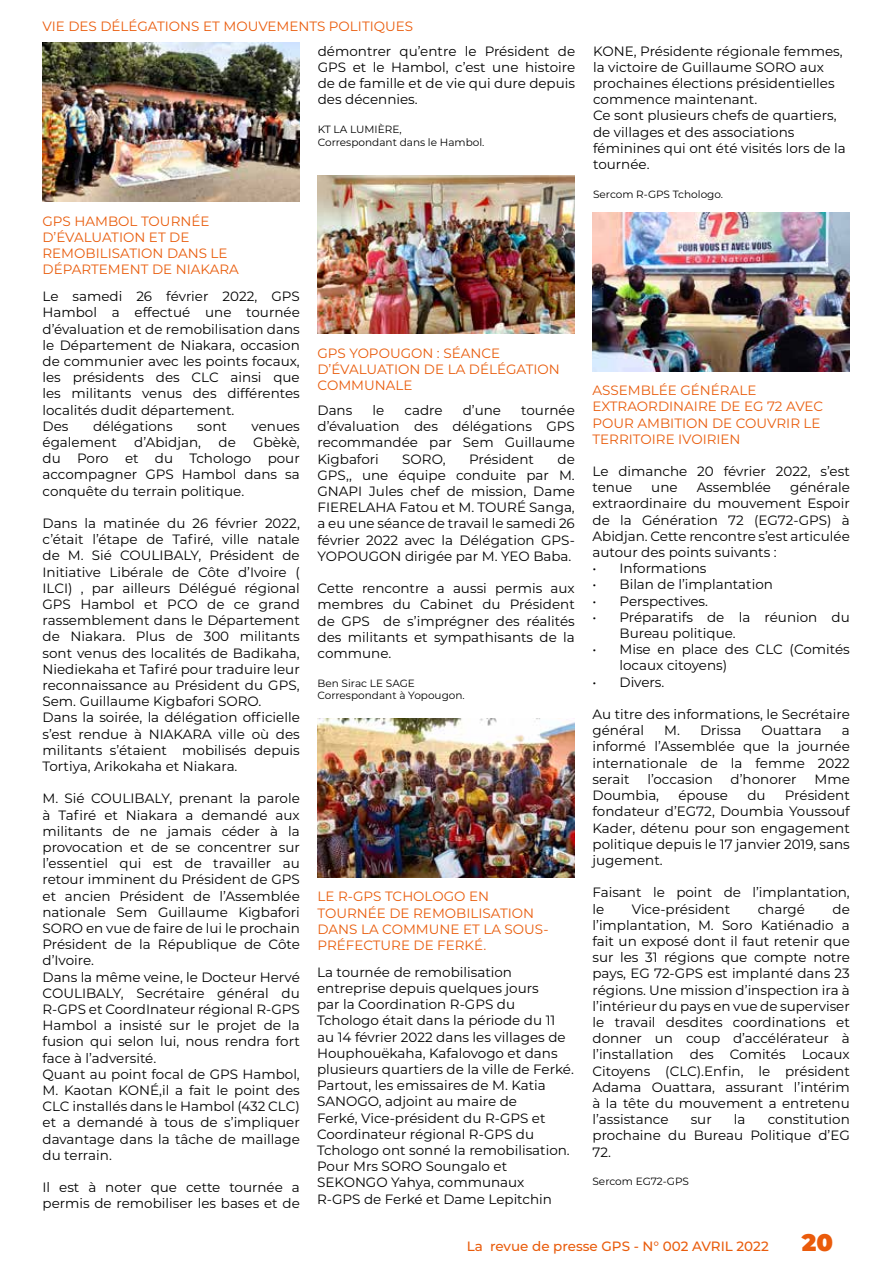
<style>
.page{position:relative;width:893px;height:1263px;background:#fff}
.page>*{position:absolute;margin:0;border:0;box-sizing:border-box;transform-origin:0 0}
.t1{font:900 24px "Montserrat";color:#ea5b0b}
.t2{font:13.5px/16.2px "Montserrat";color:#000}
.t3{font:13.5px/16.2px "Montserrat";color:#e95c0c}
.t4{font:13.5px "Montserrat";color:#ea5b0b}
.t5{font:500 13.5px "Montserrat";color:#e95c0c}
.t6{font:10.5px/12.6px "Montserrat";color:#000}
</style>
<div class="page">
<img style="left:43px;top:43px;width:257px;height:158px">
<img style="left:317px;top:175px;width:258px;height:159px">
<img style="left:317px;top:719px;width:258px;height:159px">
<img style="left:592px;top:213px;width:258px;height:159px">
<p class="t4" style="left:43px;top:17px;width:372px">VIE DES DÉLÉGATIONS ET MOUVEMENTS POLITIQUES</p>
<p class="t2" style="left:318px;top:42px;width:259px;text-align:justify">démontrer qu’entre le Président de GPS et le Hambol, c’est une histoire de de famille et de vie qui dure depuis des décennies.</p>
<p class="t6" style="left:318px;top:123px;width:168px">KT LA LUMIÈRE,<br>Correspondant dans le Hambol.</p>
<p class="t3" style="left:43px;top:212px;width:196px">GPS HAMBOL TOURNÉE<br>D’ÉVALUATION ET DE<br>REMOBILISATION DANS LE<br>DÉPARTEMENT DE NIAKARA</p>
<p class="t2" style="left:43px;top:288px;width:259px">Le samedi 26 février 2022, GPS<br>Hambol a effectué une tournée d’évaluation et de remobilisation dans le Département de Niakara, occasion de communier avec les points focaux, les présidents des CLC ainsi que les militants venus des différentes localités dudit département.<br>Des</p>
<p class="t2" style="left:93px;top:417px;width:81px">délégations</p>
<p class="t2" style="left:197px;top:417px;width:31px">sont</p>
<p class="t2" style="left:252px;top:417px;width:50px">venues</p>
<p class="t2" style="left:43px;top:434px;width:76px">également</p>
<p class="t2" style="left:134px;top:434px;width:68px">d’Abidjan,</p>
<p class="t2" style="left:219px;top:434px;width:19px">de</p>
<p class="t2" style="left:43px;top:434px;width:259px;text-align:justify;text-indent:211px">Gbèkè, du Poro et du Tchologo pour accompagner GPS Hambol dans sa conquête du terrain politique.</p>
<p class="t2" style="left:43px;top:515px;width:259px">Dans la matinée du 26 février 2022, c’était l’étape de Tafiré, ville natale de M. Sié COULIBALY, Président de Initiative Libérale de Côte d’Ivoire ( ILCI) , par ailleurs Délégué régional GPS Hambol et PCO de ce grand rassemblement dans le Département de Niakara. Plus de 300 militants sont venus des localités de Badikaha, Niediekaha et Tafiré pour traduire leur reconnaissance au Président du GPS, Sem. Guillaume Kigbafori SORO.<br>Dans la soirée, la délégation officielle s’est rendue à NIAKARA ville où des militants s’étaient mobilisés depuis Tortiya, Arikokaha et Niakara.</p>
<p class="t2" style="left:43px;top:790px;width:259px">M. Sié COULIBALY, prenant la parole à Tafiré et Niakara a demandé aux militants de ne jamais céder à la provocation et de se concentrer sur l’essentiel qui est de travailler au retour imminent du Président de GPS et ancien Président de l’Assemblée nationale Sem Guillaume Kigbafori<br>SORO en vue de faire de lui le prochain<br>Président de la République de Côte d’Ivoire.<br>Dans la même veine, le Docteur Hervé<br>COULIBALY, Secrétaire général du<br>R-GPS et CoordInateur régional R-GPS<br>Hambol a insisté sur le projet de la fusion qui selon lui, nous rendra fort face à l’adversité.<br>Quant au point focal de GPS Hambol,<br>M. Kaotan KONÉ,il a fait le point des<br>CLC installés dans le Hambol (432 CLC) et a demandé à tous de s’impliquer davantage dans la tâche de maillage du terrain.</p>
<p class="t2" style="left:43px;top:1179px;width:259px">Il est à noter que cette tournée a permis de remobiliser les bases et de</p>
<p class="t3" style="left:317px;top:344px;width:244px">GPS YOPOUGON : SÉANCE<br>D’ÉVALUATION DE LA DÉLÉGATION<br>COMMUNALE</p>
<p class="t2" style="left:317px;top:402px;width:36px">Dans</p>
<p class="t2" style="left:372px;top:402px;width:13px">le</p>
<p class="t2" style="left:404px;top:402px;width:40px">cadre</p>
<p class="t2" style="left:463px;top:402px;width:40px">d’une</p>
<p class="t2" style="left:317px;top:402px;width:259px;text-align:justify;text-indent:204px">tournée d’évaluation des délégations GPS recommandée par Sem Guillaume Kigbafori</p>
<p class="t2" style="left:317px;top:450px;width:259px;text-align:justify;text-indent:240px">de GPS,, une équipe conduite par M.<br>GNAPI Jules chef de mission, Dame FIERELAHA Fatou et M. TOURÉ Sanga, a eu une séance de travail le samedi 26 février 2022 avec la Délégation GPS-YOPOUGON dirigée par M. YEO Baba.</p>
<p class="t2" style="left:317px;top:580px;width:259px;text-align:justify">Cette rencontre a aussi permis aux membres du Cabinet du Président de GPS de s’imprégner des réalités des militants et sympathisants de la commune.</p>
<p class="t6" style="left:317px;top:676px;width:149px">Ben Sirac LE SAGE<br>Correspondant à Yopougon.</p>
<p class="t2" style="left:402px;top:450px;width:45px">SORO,</p>
<p class="t2" style="left:469px;top:450px;width:66px">Président</p>
<p class="t3" style="left:317px;top:888px;width:233px">LE R-GPS TCHOLOGO EN<br>TOURNÉE DE REMOBILISATION<br>DANS LA COMMUNE ET LA SOUS-<br>PRÉFECTURE DE FERKÉ.</p>
<p class="t2" style="left:317px;top:963px;width:258px">La tournée de remobilisation entreprise depuis quelques jours<br>par la Coordination R-GPS du<br>Tchologo était dans la période du 11 au 14 février 2022 dans les villages de<br>Houphouëkaha, Kafalovogo et dans plusieurs quartiers de la ville de Ferké.<br>Partout, les emissaires de M. Katia<br>SANOGO, adjoint au maire de<br>Ferké, Vice-président du R-GPS et<br>Coordinateur régional R-GPS du<br>Tchologo ont sonné la remobilisation.<br>Pour Mrs SORO Soungalo et<br>SEKONGO Yahya, communaux<br>R-GPS de Ferké et Dame Lepitchin</p>
<p class="t2" style="left:593px;top:42px;width:254px">KONE, Présidente régionale femmes, la victoire de Guillaume SORO aux prochaines élections présidentielles commence maintenant.<br>Ce sont plusieurs chefs de quartiers, de villages et des associations féminines qui ont été visités lors de la tournée.</p>
<p class="t6" style="left:593px;top:187px;width:131px">Sercom R-GPS Tchologo.</p>
<p class="t3" style="left:592px;top:382px;width:232px">ASSEMBLÉE GÉNÉRALE<br>EXTRAORDINAIRE DE EG 72 AVEC<br>POUR AMBITION DE COUVRIR LE<br>TERRITOIRE IVOIRIEN</p>
<p class="t2" style="left:592px;top:463px;width:259px">Le dimanche 20 février 2022, s’est tenue</p>
<p class="t2" style="left:592px;top:479px;width:259px;text-align:justify;text-indent:198px">générale extraordinaire du mouvement Espoir de la Génération 72 (EG72-GPS) à Abidjan. Cette rencontre s’est articulée autour des points suivants :</p>
<p class="t2" style="left:592px;top:560px;width:116px">• Informations</p>
<p class="t2" style="left:592px;top:576px;width:182px">• Bilan de l’implantation</p>
<p class="t2" style="left:592px;top:592px;width:117px">• Perspectives.</p>
<p class="t2" style="left:619px;top:608px;width:232px;text-indent:-27px">• Préparatifs de la réunion du<br>Bureau politique.</p>
<p class="t2" style="left:619px;top:641px;width:232px;text-indent:-27px">• Mise en place des CLC (Comités locaux citoyens)</p>
<p class="t2" style="left:592px;top:673px;width:73px">• Divers.</p>
<p class="t2" style="left:592px;top:706px;width:259px">Au titre des informations, le Secrétaire général</p>
<p class="t2" style="left:651px;top:479px;width:28px">une</p>
<p class="t2" style="left:697px;top:479px;width:76px">Assemblée</p>
<p class="t2" style="left:664px;top:722px;width:79px">M. Drissa</p>
<p class="t2" style="left:761px;top:722px;width:62px">Ouattara</p>
<p class="t2" style="left:592px;top:722px;width:259px;text-align:justify;text-indent:249px">a informé l’Assemblée que la journée internationale de la femme 2022 serait</p>
<p class="t2" style="left:647px;top:770px;width:67px">l’occasion</p>
<p class="t2" style="left:731px;top:770px;width:68px">d’honorer</p>
<p class="t2" style="left:814px;top:770px;width:37px">Mme</p>
<p class="t2" style="left:592px;top:787px;width:68px">Doumbia,</p>
<p class="t2" style="left:678px;top:787px;width:51px">épouse</p>
<p class="t2" style="left:747px;top:787px;width:20px">du</p>
<p class="t2" style="left:592px;top:787px;width:259px;text-align:justify;text-indent:192px">Président fondateur d’EG72, Doumbia Youssouf Kader, détenu pour son engagement politique depuis le 17 janvier 2019, sans jugement.</p>
<p class="t2" style="left:592px;top:884px;width:259px">Faisant le point de l’implantation, le</p>
<p class="t2" style="left:592px;top:900px;width:259px;text-align:justify;text-indent:240px">de l’implantation, M. Soro Katiénadio a fait un exposé dont il faut retenir que sur les 31 régions que compte notre pays, EG 72-GPS est implanté dans 23 régions. Une mission d’inspection ira à l’intérieur du pays en vue de superviser le travail desdites coordinations et donner un coup d’accélérateur à l’installation des Comités Locaux Citoyens (CLC).Enfin, le président Adama Ouattara, assurant l’intérim à la tête du mouvement a entretenu l’assistance</p>
<p class="t2" style="left:632px;top:900px;width:100px">Vice-président</p>
<p class="t2" style="left:758px;top:900px;width:49px">chargé</p>
<p class="t2" style="left:592px;top:1111px;width:259px;text-align:justify;text-indent:175px">constitution prochaine du Bureau Politique d’EG 72.</p>
<p class="t6" style="left:592px;top:1175px;width:98px">Sercom EG72-GPS</p>
<p class="t2" style="left:691px;top:1111px;width:23px">sur</p>
<p class="t2" style="left:734px;top:1111px;width:13px">la</p>
<p class="t5" style="left:467px;top:1237px;width:304px">La revue de presse GPS - N° 002 AVRIL 2022</p>
<h1 class="t1" style="left:802px;top:1224px;width:33px">20</h1>
</div>
